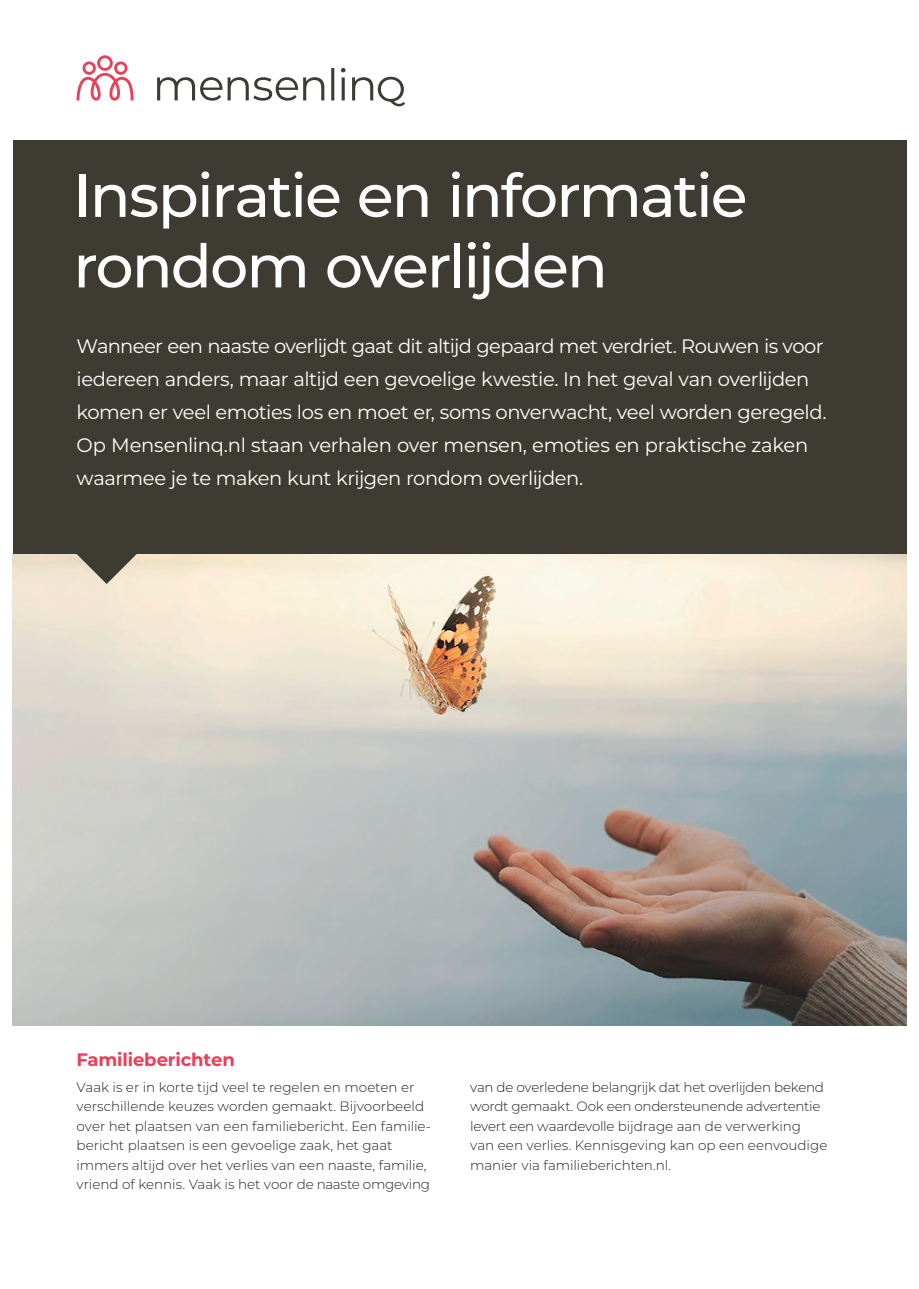
<style>
.page{position:relative;width:919px;height:1289px;background:#fff}
.page>*{position:absolute;margin:0;border:0;box-sizing:border-box;transform-origin:0 0}
.t1{font:500 60px/70.5px "Montserrat";letter-spacing:-.035em;color:#fff}
.t2{font:19.5px/33px "Montserrat";letter-spacing:-.025em;color:#fff}
.t3{font:700 18px "Montserrat";letter-spacing:-.01em;color:#ee3d56}
.t4{font:300 13.5px/19.5px "Montserrat";letter-spacing:-.005em;color:#231f20}
</style>
<div class="page">
<img style="left:13px;top:554px;width:893px;height:471px">
<div style="left:13px;top:140px;width:893px;height:414px;background:#3e3c32"></div>
<svg style="left:77px;top:55px;width:56px;height:46px"></svg>
<svg style="left:157px;top:68px;width:248px;height:38px"></svg>
<svg style="left:77px;top:554px;width:60px;height:30px;background:#97907f"></svg>
<h1 class="t1" style="left:73px;top:158px;width:675px">Inspiratie en informatie rondom overlijden</h1>
<p class="t2" style="left:77px;top:329px;width:751px">Wanneer een naaste overlijdt gaat dit altijd gepaard met verdriet. Rouwen is voor iedereen anders, maar altijd een gevoelige kwestie. In het geval van overlijden komen er veel emoties los en moet er, soms onverwacht, veel worden geregeld.<br>Op Mensenlinq.nl staan verhalen over mensen, emoties en praktische zaken waarmee je te maken kunt krijgen rondom overlijden.</p>
<h3 class="t3" style="left:77px;top:1046px;width:160px">Familieberichten</h3>
<p class="t4" style="left:77px;top:1076px;width:356px">Vaak is er in korte tijd veel te regelen en moeten er verschillende keuzes worden gemaakt. Bijvoorbeeld over het plaatsen van een familiebericht. Een familie&shy;bericht plaatsen is een gevoelige zaak, het gaat immers altijd over het verlies van een naaste, familie, vriend of kennis. Vaak is het voor de naaste omgeving</p>
<p class="t4" style="left:470px;top:1076px;width:359px">van de overledene belangrijk dat het overlijden bekend wordt gemaakt. Ook een ondersteunende advertentie levert een waardevolle bijdrage aan de verwerking van een verlies. Kennisgeving kan op een eenvoudige manier via familieberichten.nl.</p>
</div>
